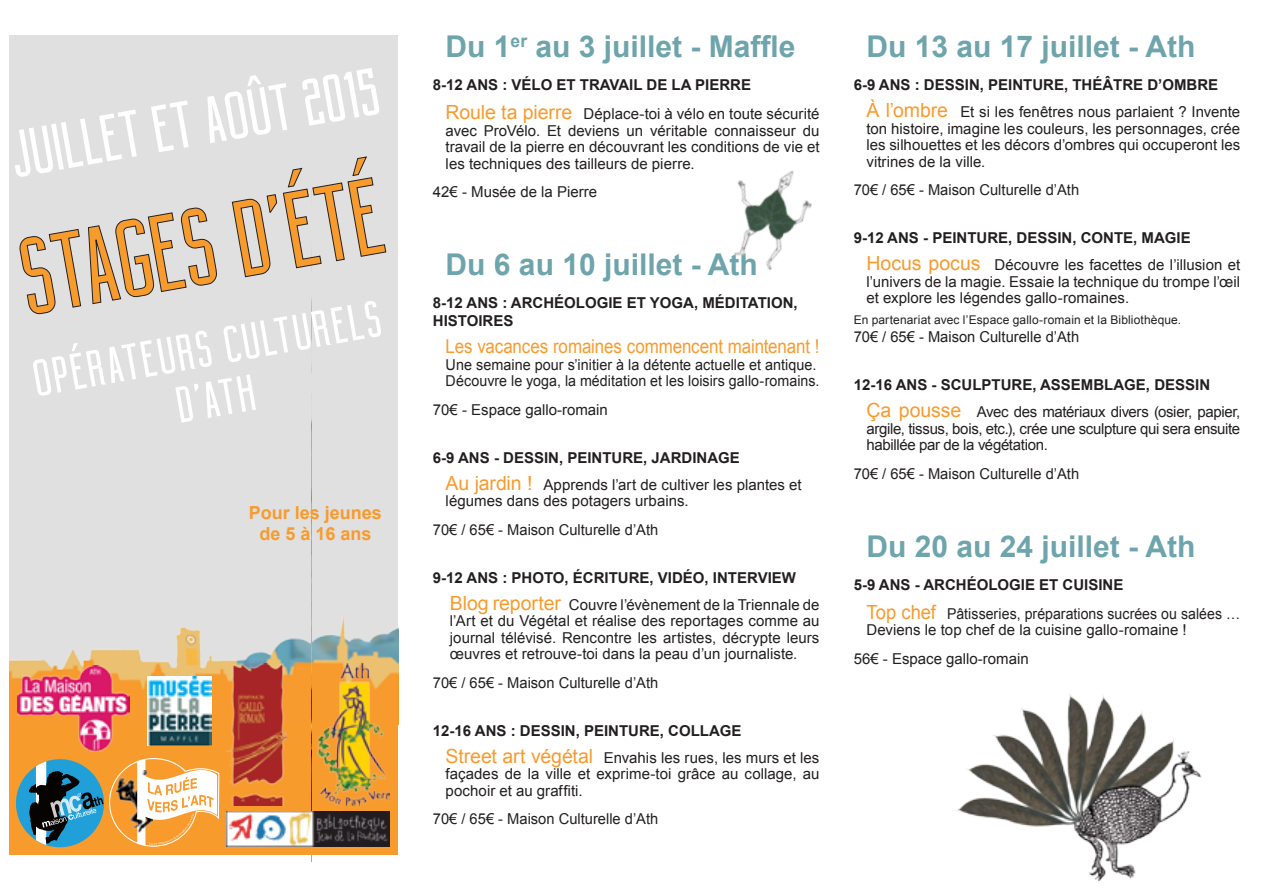
<style>
.page{position:relative;width:1263px;height:893px;background:#fff}
.page>*{position:absolute;margin:0;border:0;box-sizing:border-box;transform-origin:0 0}
.t1{font:500 condensed 108px "Building";color:#f89b2d}
.t2{font:500 condensed 66px "Building";color:#fff}
.t3{font:500 condensed 51px "Building";color:#fff}
.t4{font:700 30px "Arial";color:#6ea4ac}
.t5{font:19.05px "Arial";letter-spacing:-.005em;color:#f89b2d;scale:.89 1}
.t6{font:700 18px "Arial";color:#f89b2e}
.t7{font:15px/16.5px "Arial";color:#231f20;text-align:justify}
.t8{font:700 15px/18px "Arial";color:#231f20}
.t9{font:15px/16.5px "Arial";color:#231f20;scale:.94 1}
.t10{font:15px "Arial";color:#231f20;scale:.95 1}
.t11{font:15px "Arial";color:#231f20;scale:.96 1}
.t12{font:12px "Arial";letter-spacing:.01em;color:#231f20}
.s1{font-size:19.5px;color:#f89b2d}
</style>
<div class="page">
<div style="left:10px;top:35px;width:388px;height:684px;background:#e0e0e0"></div>
<div style="left:9px;top:707px;width:389px;height:148px;background:#f89b2d"></div>
<img style="left:9px;top:602px;width:389px;height:123px">
<svg style="left:19px;top:229px;width:63px;height:86px"></svg>
<svg style="left:88px;top:207px;width:129px;height:97px"></svg>
<svg style="left:231px;top:194px;width:46px;height:84px"></svg>
<svg style="left:283px;top:156px;width:104px;height:113px"></svg>
<div style="left:16px;top:759px;width:88px;height:88px;background:#219fd9;border-radius:50%"></div>
<svg style="left:29px;top:758px;width:191px;height:89px"></svg>
<img style="left:226px;top:811px;width:164px;height:36px">
<img style="left:18px;top:665px;width:111px;height:86px">
<img style="left:734px;top:170px;width:78px;height:100px">
<img style="left:956px;top:695px;width:246px;height:187px">
<img style="left:316px;top:664px;width:74px;height:141px">
<img style="left:226px;top:664px;width:61px;height:141px">
<img style="left:148px;top:676px;width:64px;height:69px">
<p class="t2" style="left:5px;top:119px;width:374px;rotate:-10deg">JUILLET ET AOÛT 2015</p>
<p class="t1" style="left:10px;top:220px;width:368px;rotate:-10deg">STAGES D’ÉTÉ</p>
<p class="t3" style="left:28px;top:351px;width:354px;rotate:-10deg">OPÉRATEURS CULTURELS</p>
<p class="t3" style="left:172px;top:378px;width:81px;rotate:-10deg">D’ATH</p>
<p class="t6" style="left:249px;top:500px;width:135px">Pour les jeunes</p>
<p class="t6" style="left:259px;top:522px;width:114px">de 5 à 16 ans</p>
<p class="t4" style="left:446px;top:27px;width:351px">Du 1<sup>er</sup> au 3 juillet - Maffle</p>
<p class="t8" style="left:433px;top:76px;width:320px">8-12 ANS : VÉLO ET TRAVAIL DE LA PIERRE</p>
<p class="t7" style="left:446px;top:106px;width:375px"><span class="s1">Roule ta pierre</span> Déplace-toi à vélo en toute sécurité avec ProVélo. Et deviens un véritable connaisseur du travail de la pierre en découvrant les conditions de vie et les techniques des tailleurs de pierre.</p>
<p class="t7" style="left:433px;top:184px;width:166px">42€ - Musée de la Pierre</p>
<p class="t4" style="left:446px;top:245px;width:314px">Du 6 au 10 juillet - Ath</p>
<p class="t8" style="left:433px;top:295px;width:366px">8-12 ANS : ARCHÉOLOGIE ET YOGA, MÉDITATION,<br>HISTOIRES</p>
<p class="t5" style="left:446px;top:334px;width:421px">Les vacances romaines commencent maintenant !</p>
<p class="t11" style="left:446px;top:355px;width:388px">Une semaine pour s’initier à la détente actuelle et antique.</p>
<p class="t10" style="left:446px;top:371px;width:395px">Découvre le yoga, la méditation et les loisirs gallo-romains.</p>
<p class="t7" style="left:433px;top:401px;width:177px">70€ - Espace gallo-romain</p>
<p class="t8" style="left:433px;top:449px;width:308px">6-9 ANS - DESSIN, PEINTURE, JARDINAGE</p>
<p class="t7" style="left:446px;top:476px;width:358px"><span class="s1">Au jardin !</span> Apprends l’art de cultiver les plantes et légumes dans des potagers urbains.</p>
<p class="t7" style="left:433px;top:521px;width:227px">70€ / 65€ - Maison Culturelle d’Ath</p>
<p class="t8" style="left:433px;top:569px;width:365px">9-12 ANS : PHOTO, ÉCRITURE, VIDÉO, INTERVIEW</p>
<p class="t7" style="left:450px;top:596px;width:371px"><span class="s1">Blog reporter</span> Couvre l’évènement de la Triennale de l’Art et du Végétal et réalise des reportages comme au journal télévisé. Rencontre les artistes, décrypte leurs œuvres et retrouve-toi dans la peau d’un journaliste.</p>
<p class="t7" style="left:433px;top:674px;width:227px">70€ / 65€ - Maison Culturelle d’Ath</p>
<p class="t8" style="left:433px;top:722px;width:310px">12-16 ANS : DESSIN, PEINTURE, COLLAGE</p>
<p class="t7" style="left:446px;top:749px;width:375px"><span class="s1">Street art végétal</span> Envahis les rues, les murs et les façades de la ville et exprime-toi grâce au collage, au pochoir et au graffiti.</p>
<p class="t7" style="left:433px;top:811px;width:227px">70€ / 65€ - Maison Culturelle d’Ath</p>
<p class="t4" style="left:866px;top:27px;width:330px">Du 13 au 17 juillet - Ath</p>
<p class="t8" style="left:854px;top:76px;width:366px">6-9 ANS : DESSIN, PEINTURE, THÉÂTRE D’OMBRE</p>
<p class="t7" style="left:866px;top:104px;width:375px"><span class="s1">À l’ombre</span> Et si les fenêtres nous parlaient ? Invente ton histoire, imagine les couleurs, les personnages, crée les silhouettes et les décors d’ombres qui occuperont les vitrines de la ville.</p>
<p class="t7" style="left:854px;top:182px;width:227px">70€ / 65€ - Maison Culturelle d’Ath</p>
<p class="t8" style="left:854px;top:229px;width:339px">9-12 ANS - PEINTURE, DESSIN, CONTE, MAGIE</p>
<p class="t7" style="left:866px;top:257px;width:375px"><span class="s1">Hocus pocus</span> Découvre les facettes de l’illusion et l’univers de la magie. Essaie la technique du trompe l’œil et explore les légendes gallo-romaines.</p>
<p class="t12" style="left:854px;top:312px;width:329px">En partenariat avec l’Espace gallo-romain et la Bibliothèque.</p>
<p class="t7" style="left:854px;top:329px;width:227px">70€ / 65€ - Maison Culturelle d’Ath</p>
<p class="t8" style="left:854px;top:376px;width:358px">12-16 ANS - SCULPTURE, ASSEMBLAGE, DESSIN</p>
<p class="t7" style="left:866px;top:404px;width:375px"><span class="s1">Ça pousse</span> Avec des matériaux divers (osier, papier, argile, tissus, bois, etc.), crée une sculpture qui sera ensuite habillée par de la végétation.</p>
<p class="t7" style="left:854px;top:465px;width:227px">70€ / 65€ - Maison Culturelle d’Ath</p>
<p class="t4" style="left:866px;top:526px;width:330px">Du 20 au 24 juillet - Ath</p>
<p class="t8" style="left:854px;top:576px;width:271px">5-9 ANS - ARCHÉOLOGIE ET CUISINE</p>
<p class="t9" style="left:866px;top:605px;width:399px"><span class="s1">Top chef</span> Pâtisseries, préparations sucrées ou salées …<br>Deviens le top chef de la cuisine gallo-romaine !</p>
<p class="t7" style="left:854px;top:650px;width:177px">56€ - Espace gallo-romain</p>
</div>
